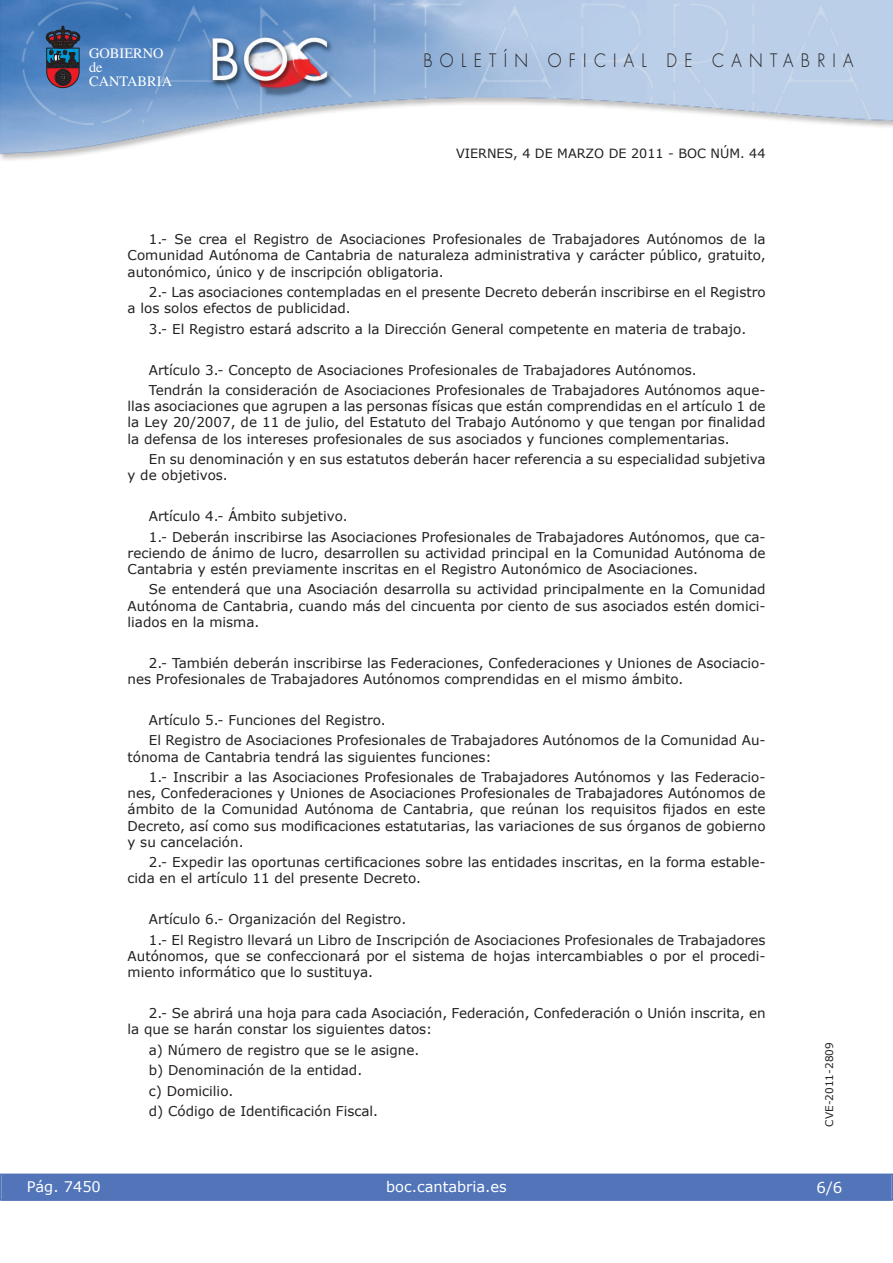
<style>
.page{position:relative;width:893px;height:1263px;background:#fff}
.page>*{position:absolute;margin:0;border:0;box-sizing:border-box;transform-origin:0 0}
.t1{font:300 18px "Futura";letter-spacing:.45em;color:#231f20;scale:.9 1}
.t2{font:15px "Verdana";color:#fff}
.t3{font:14.55px "Verdana";color:#fff}
.t4{font:14.4px/14.1px "Times";color:#fff}
.t5{font:13.5px/16.2px "Verdana";color:#231f20}
.t6{font:12.75px "Verdana";color:#231f20}
.t7{font:10.5px "Verdana";color:#231f20}
</style>
<div class="page">
<img style="left:0;top:0;width:893px;height:161px">
<svg style="left:46px;top:26px;width:34px;height:62px;background:#464054"></svg>
<div style="left:1px;top:1174px;width:890px;height:27px;background:#5175b8"></div>
<div style="left:0;top:1174px;width:893px;height:27px;border:1px solid #5175b8"></div>
<p class="t4" style="left:89px;top:47px;width:85px">GOBIERNO de<br>CANTABRIA</p>
<h1 class="t1" style="left:423px;top:52px;width:479px">BOLETÍN OFICIAL DE CANTABRIA</h1>
<p class="t6" style="left:456px;top:145px;width:311px">VIERNES, 4 DE MARZO DE 2011 - BOC NÚM. 44</p>
<p class="t5" style="left:128px;top:231px;width:639px;text-align:justify;text-indent:21px">1.- Se crea el Registro de Asociaciones Profesionales de Trabajadores Autónomos de la Comunidad Autónoma de Cantabria de naturaleza administrativa y carácter público, gratuito, autonómico, único y de inscripción obligatoria.</p>
<p class="t5" style="left:128px;top:284px;width:639px;text-indent:21px">2.- Las asociaciones contempladas en el presente Decreto deberán inscribirse en el Registro a los solos efectos de publicidad.</p>
<p class="t5" style="left:149px;top:320px;width:599px">3.- El Registro estará adscrito a la Dirección General competente en materia de trabajo.</p>
<p class="t5" style="left:149px;top:359px;width:618px;line-height:20.4px">Artículo 3.- Concepto de Asociaciones Profesionales de Trabajadores Autónomos.<br>Tendrán la consideración de Asociaciones Profesionales de Trabajadores Autónomos aque-</p>
<p class="t5" style="left:128px;top:398px;width:639px;text-align:justify">llas asociaciones que agrupen a las personas físicas que están comprendidas en el artículo 1 de la Ley 20/2007, de 11 de julio, del Estatuto del Trabajo Autónomo y que tengan por finalidad la defensa de los intereses profesionales de sus asociados y funciones complementarias.</p>
<p class="t5" style="left:128px;top:451px;width:639px;text-indent:21px">En su denominación y en sus estatutos deberán hacer referencia a su especialidad subjetiva y de objetivos.</p>
<p class="t5" style="left:149px;top:506px;width:618px;line-height:20.4px">Artículo 4.- Ámbito subjetivo.<br>1.- Deberán inscribirse las Asociaciones Profesionales de Trabajadores Autónomos, que ca-</p>
<p class="t5" style="left:128px;top:544px;width:639px">reciendo de ánimo de lucro, desarrollen su actividad principal en la Comunidad Autónoma de<br>Cantabria y estén previamente inscritas en el Registro Autonómico de Asociaciones.</p>
<p class="t5" style="left:128px;top:581px;width:639px;text-align:justify;text-indent:21px">Se entenderá que una Asociación desarrolla su actividad principalmente en la Comunidad Autónoma de Cantabria, cuando más del cincuenta por ciento de sus asociados estén domici&shy;liados en la misma.</p>
<p class="t5" style="left:128px;top:654px;width:639px;text-indent:21px">2.- También deberán inscribirse las Federaciones, Confederaciones y Uniones de Asociacio&shy;nes Profesionales de Trabajadores Autónomos comprendidas en el mismo ámbito.</p>
<p class="t5" style="left:149px;top:709px;width:618px;line-height:20.4px">Artículo 5.- Funciones del Registro.<br>El Registro de Asociaciones Profesionales de Trabajadores Autónomos de la Comunidad Au-</p>
<p class="t5" style="left:149px;top:746px;width:618px;line-height:20.4px;text-indent:-21px">tónoma de Cantabria tendrá las siguientes funciones:<br>1.- Inscribir a las Asociaciones Profesionales de Trabajadores Autónomos y las Federacio-</p>
<p class="t5" style="left:128px;top:785px;width:639px;text-align:justify">nes, Confederaciones y Uniones de Asociaciones Profesionales de Trabajadores Autónomos de ámbito de la Comunidad Autónoma de Cantabria, que reúnan los requisitos fijados en este Decreto, así como sus modificaciones estatutarias, las variaciones de sus órganos de gobierno y su cancelación.</p>
<p class="t5" style="left:128px;top:854px;width:639px;text-indent:21px">2.- Expedir las oportunas certificaciones sobre las entidades inscritas, en la forma estable&shy;cida en el artículo 11 del presente Decreto.</p>
<p class="t5" style="left:149px;top:909px;width:618px;line-height:20.4px">Artículo 6.- Organización del Registro.<br>1.- El Registro llevará un Libro de Inscripción de Asociaciones Profesionales de Trabajadores</p>
<p class="t5" style="left:128px;top:948px;width:639px">Autónomos, que se confeccionará por el sistema de hojas intercambiables o por el procedi&shy;miento informático que lo sustituya.</p>
<p class="t5" style="left:128px;top:1005px;width:640px;text-indent:21px">2.- Se abrirá una hoja para cada Asociación, Federación, Confederación o Unión inscrita, en la que se harán constar los siguientes datos:</p>
<p class="t5" style="left:149px;top:1039px;width:272px;line-height:20.4px">a) Número de registro que se le asigne. b) Denominación de la entidad.<br>c) Domicilio.<br>d) Código de Identificación Fiscal.</p>
<p class="t7" style="left:823px;top:1127px;width:86px;rotate:-90deg">CVE-2011-2809</p>
<p class="t3" style="left:27px;top:1177px;width:76px">Pág. 7450</p>
<p class="t3" style="left:386px;top:1178px;width:122px">boc.cantabria.es</p>
<p class="t2" style="left:816px;top:1178px;width:27px">6/6</p>
</div>
